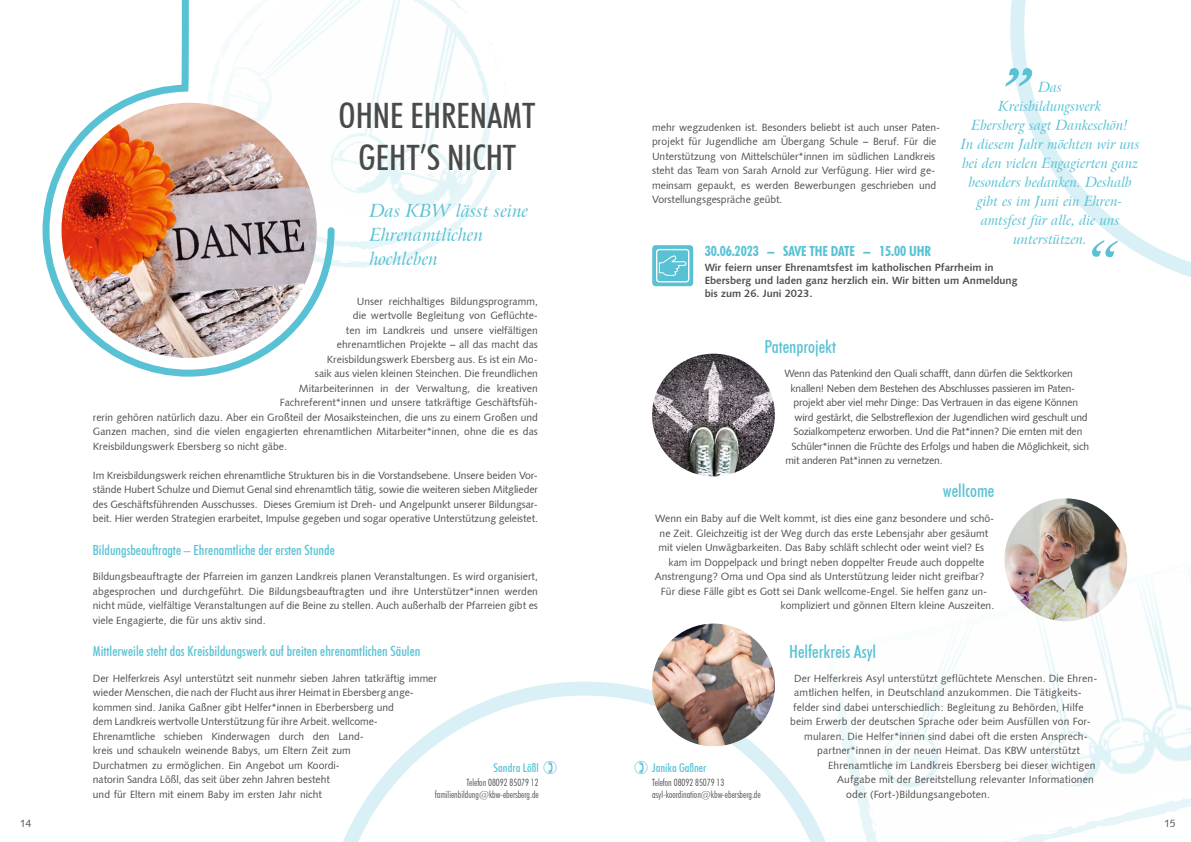
<style>
.page{position:relative;width:1191px;height:842px;background:#fff}
.page>*{position:absolute;margin:0;border:0;box-sizing:border-box;transform-origin:0 0}
.t1{font:500 condensed 35px/42px "Futura BT";color:#494a4a;text-align:center}
.t2{font:italic 18px/24px "Arrus BT";color:#58c2d4}
.t3{font:500 condensed 18px "Futura BT";color:#58c2d4}
.t4{font:italic 14px/19px "Arrus BT";color:#58c2d4;text-align:center}
.t5{font:500 condensed 14px "Futura BT";color:#58c2d4}
.t6{font:700 condensed 14px "Futura BT";letter-spacing:-.01em;color:#58c2d4}
.t7{font:500 condensed 12px "Futura BT";color:#58c2d4}
.t8{font:10.5px/14.5px "Humanist 531 BT Roman A";color:#4d4d4c;text-align:justify}
.t9{font:10.5px "Humanist 531 BT Roman A";letter-spacing:-.02em;color:#4d4d4c}
.t10{font:10.5px/13px "Humanist 531 BT Bold A";color:#4d4d4c}
.t11{font:300 condensed 10px/12px "Futura BT";color:#494a4a;text-align:right}
</style>
<div class="page">
<svg style="left:846px;top:557px;width:345px;height:285px"></svg>
<svg style="left:849px;top:647px;width:8px;height:7px"></svg>
<svg style="left:1132px;top:574px;width:32px;height:8px"></svg>
<svg style="left:1007px;top:615px;width:11px;height:3px"></svg>
<svg style="left:860px;top:775px;width:3px;height:6px"></svg>
<svg style="left:874px;top:820px;width:2px;height:6px"></svg>
<svg style="left:343px;top:682px;width:503px;height:160px"></svg>
<svg style="left:338px;top:43px;width:164px;height:225px"></svg>
<svg style="left:338px;top:0;width:153px;height:250px"></svg>
<svg style="left:397px;top:233px;width:4px;height:3px"></svg>
<img style="left:42px;top:0;width:296px;height:377px">
<svg style="left:1010px;top:0;width:181px;height:277px"></svg>
<img style="left:652px;top:354px;width:123px;height:122px;border-radius:61px">
<img style="left:1004px;top:498px;width:123px;height:123px;border-radius:61px">
<img style="left:652px;top:624px;width:123px;height:122px;border-radius:60px">
<svg style="left:1005px;top:68px;width:27px;height:20px"></svg>
<svg style="left:1092px;top:240px;width:26px;height:17px"></svg>
<svg style="left:652px;top:245px;width:41px;height:41px"></svg>
<div style="left:656px;top:250px;width:33px;height:32px;background:#58c1d4;border-radius:3px"></div>
<div style="left:656px;top:249px;width:33px;height:33px;border:1px solid #fff;border-radius:3px"></div>
<svg style="left:658px;top:255px;width:29px;height:21px"></svg>
<svg style="left:543px;top:761px;width:14px;height:13px"></svg>
<svg style="left:634px;top:761px;width:14px;height:13px"></svg>
<h1 class="t1" style="left:338px;top:94px;width:198px">Ohne Ehrenamt geht’s nicht</h1>
<h2 class="t2" style="left:370px;top:199px;width:160px">Das KBW lässt seine<br>Ehrenamtlichen hochleben</h2>
<p class="t8" style="left:357px;top:293px;width:183px">Unser reichhaltiges Bildungsprogramm,</p>
<p class="t8" style="left:353px;top:308px;width:186px">die wertvolle Begleitung von Geflüchte-</p>
<p class="t8" style="left:346px;top:322px;width:193px">ten im Landkreis und unsere vielfältigen</p>
<p class="t8" style="left:337px;top:337px;width:203px">ehrenamtlichen Projekte – all das macht das</p>
<p class="t8" style="left:327px;top:351px;width:212px">Kreisbildungswerk Ebersberg aus. Es ist ein Mo-</p>
<p class="t8" style="left:315px;top:366px;width:225px">saik aus vielen kleinen Steinchen. Die freundlichen</p>
<p class="t8" style="left:299px;top:380px;width:240px">Mitarbeiterinnen in der Verwaltung, die kreativen</p>
<p class="t8" style="left:280px;top:395px;width:260px">Fachreferent*innen und unsere tatkräftige Geschäftsfüh-</p>
<p class="t8" style="left:93px;top:409px;width:447px">rerin gehören natürlich dazu. Aber ein Großteil der Mosaiksteinchen, die uns zu einem Großen und</p>
<p class="t8" style="left:93px;top:424px;width:447px">Ganzen machen, sind die vielen engagierten ehrenamtlichen Mitarbeiter*innen, ohne die es das</p>
<p class="t8" style="left:93px;top:438px;width:196px">Kreisbildungswerk Ebersberg so nicht gäbe.</p>
<p class="t8" style="left:93px;top:467px;width:447px">Im Kreisbildungswerk reichen ehrenamtliche Strukturen bis in die Vorstandsebene. Unsere beiden Vor&shy;stände Hubert Schulze und Diemut Genal sind ehrenamtlich tätig, sowie die weiteren sieben Mitglieder des Geschäftsführenden Ausschusses. Dieses Gremium ist Dreh- und Angelpunkt unserer Bildungsar&shy;beit. Hier werden Strategien erarbeitet, Impulse gegeben und sogar operative Unterstützung geleistet.</p>
<h3 class="t5" style="left:93px;top:541px;width:243px">Bildungsbeauftragte – Ehrenamtliche der ersten Stunde</h3>
<p class="t8" style="left:93px;top:569px;width:447px">Bildungsbeauftragte der Pfarreien im ganzen Landkreis planen Veranstaltungen. Es wird organisiert, abgesprochen und durchgeführt. Die Bildungsbeauftragten und ihre Unterstützer*innen werden nicht müde, vielfältige Veranstaltungen auf die Beine zu stellen. Auch außerhalb der Pfarreien gibt es viele Engagierte, die für uns aktiv sind.</p>
<h3 class="t5" style="left:93px;top:643px;width:329px">Mittlerweile steht das Kreisbildungswerk auf breiten ehrenamtlichen Säulen</h3>
<p class="t8" style="left:93px;top:670px;width:346px;text-align:left">Der Helferkreis Asyl unterstützt seit nunmehr sieben Jahren tatkräftig immer wieder Menschen, die nach der Flucht aus ihrer Heimat in Ebersberg ange&shy;kommen sind. Janika Gaßner gibt Helfer*innen in Eberbersberg und<br>dem Landkreis wertvolle Unterstützung für ihre Arbeit. wellcome-Ehrenamtliche schieben Kinderwagen durch den Land-<br>kreis und schaukeln weinende Babys, um Eltern Zeit zum<br>Durchatmen zu ermöglichen. Ein Angebot um Koordi-<br>natorin Sandra Lößl, das seit über zehn Jahren besteht<br>und für Eltern mit einem Baby im ersten Jahr nicht</p>
<p class="t7" style="left:493px;top:760px;width:47px">Sandra Lößl</p>
<p class="t11" style="left:435px;top:776px;width:105px">Telefon 08092 85079 12 familienbildung@kbw-ebersberg.de</p>
<h3 class="t4" style="left:961px;top:78px;width:180px">Das<br>Kreisbildungswerk<br>Ebersberg sagt Dankeschön!<br>In diesem Jahr möchten wir uns bei den vielen Engagierten ganz besonders bedanken. Deshalb gibt es im Juni ein Ehren&shy;amtsfest für alle, die uns unterstützen.</h3>
<p class="t8" style="left:652px;top:119px;width:290px;text-align:left">mehr wegzudenken ist. Besonders beliebt ist auch unser Paten&shy;projekt für Jugendliche am Übergang Schule – Beruf. Für die Unterstützung von Mittelschüler*innen im südlichen Landkreis steht das Team von Sarah Arnold zur Verfügung. Hier wird ge&shy;meinsam gepaukt, es werden Bewerbungen geschrieben und Vorstellungsgespräche geübt.</p>
<h3 class="t6" style="left:704px;top:242px;width:228px">30.06.2023 – SAVE THE DATE – 15.00 UHR</h3>
<p class="t10" style="left:704px;top:260px;width:314px">Wir feiern unser Ehrenamtsfest im katholischen Pfarrheim in<br>Ebersberg und laden ganz herzlich ein. Wir bitten um Anmeldung bis zum 26. Juni 2023.</p>
<h2 class="t3" style="left:764px;top:336px;width:73px">Patenprojekt</h2>
<p class="t9" style="left:784px;top:367px;width:290px">Wenn das Patenkind den Quali schafft, dann dürfen die Sektkorken</p>
<p class="t9" style="left:790px;top:381px;width:286px">knallen! Neben dem Bestehen des Abschlusses passieren im Paten-</p>
<p class="t9" style="left:793px;top:396px;width:286px">projekt aber viel mehr Dinge: Das Vertrauen in das eigene Können</p>
<p class="t9" style="left:794px;top:410px;width:295px">wird gestärkt, die Selbstreflexion der Jugendlichen wird geschult und</p>
<p class="t9" style="left:793px;top:425px;width:290px">Sozialkompetenz erworben. Und die Pat*innen? Die ernten mit den</p>
<p class="t9" style="left:791px;top:439px;width:299px">Schüler*innen die Früchte des Erfolgs und haben die Möglichkeit, sich</p>
<p class="t9" style="left:785px;top:454px;width:159px">mit anderen Pat*innen zu vernetzen.</p>
<h2 class="t3" style="left:943px;top:479px;width:53px">wellcome</h2>
<p class="t8" style="left:655px;top:511px;width:340px">Wenn ein Baby auf die Welt kommt, ist dies eine ganz besondere und schö-</p>
<p class="t8" style="left:659px;top:525px;width:330px">ne Zeit. Gleichzeitig ist der Weg durch das erste Lebensjahr aber gesäumt</p>
<p class="t8" style="left:658px;top:540px;width:327px">mit vielen Unwägbarkeiten. Das Baby schläft schlecht oder weint viel? Es</p>
<p class="t8" style="left:668px;top:554px;width:317px">kam im Doppelpack und bringt neben doppelter Freude auch doppelte</p>
<p class="t8" style="left:654px;top:569px;width:331px">Anstrengung? Oma und Opa sind als Unterstützung leider nicht greifbar?</p>
<p class="t8" style="left:660px;top:583px;width:328px">Für diese Fälle gibt es Gott sei Dank wellcome-Engel. Sie helfen ganz un-</p>
<p class="t8" style="left:780px;top:598px;width:215px">kompliziert und gönnen Eltern kleine Auszeiten.</p>
<p class="t7" style="left:652px;top:760px;width:56px">Janika Gaßner</p>
<p class="t11" style="left:652px;top:776px;width:110px;text-align:left">Telefon 08092 85079 13 asyl-koordination@kbw-ebersberg.de</p>
<h2 class="t3" style="left:789px;top:641px;width:88px">Helferkreis Asyl</h2>
<p class="t8" style="left:794px;top:670px;width:305px">Der Helferkreis Asyl unterstützt geflüchtete Menschen. Die Ehren-</p>
<p class="t8" style="left:794px;top:685px;width:289px">amtlichen helfen, in Deutschland anzukommen. Die Tätigkeits-</p>
<p class="t8" style="left:793px;top:699px;width:292px">felder sind dabei unterschiedlich: Begleitung zu Behörden, Hilfe</p>
<p class="t8" style="left:790px;top:714px;width:302px">beim Erwerb der deutschen Sprache oder beim Ausfüllen von For-</p>
<p class="t8" style="left:804px;top:728px;width:285px">mularen. Die Helfer*innen sind dabei oft die ersten Ansprech-</p>
<p class="t8" style="left:817px;top:743px;width:264px">partner*innen in der neuen Heimat. Das KBW unterstützt</p>
<p class="t8" style="left:828px;top:757px;width:269px">Ehrenamtliche im Landkreis Ebersberg bei dieser wichtigen</p>
<p class="t8" style="left:837px;top:772px;width:258px">Aufgabe mit der Bereitstellung relevanter Informationen</p>
<p class="t8" style="left:846px;top:786px;width:145px">oder (Fort-)Bildungsangeboten.</p>
<p class="t8" style="left:20px;top:815px;width:13px">14</p>
<p class="t8" style="left:1164px;top:815px;width:13px">15</p>
</div>
